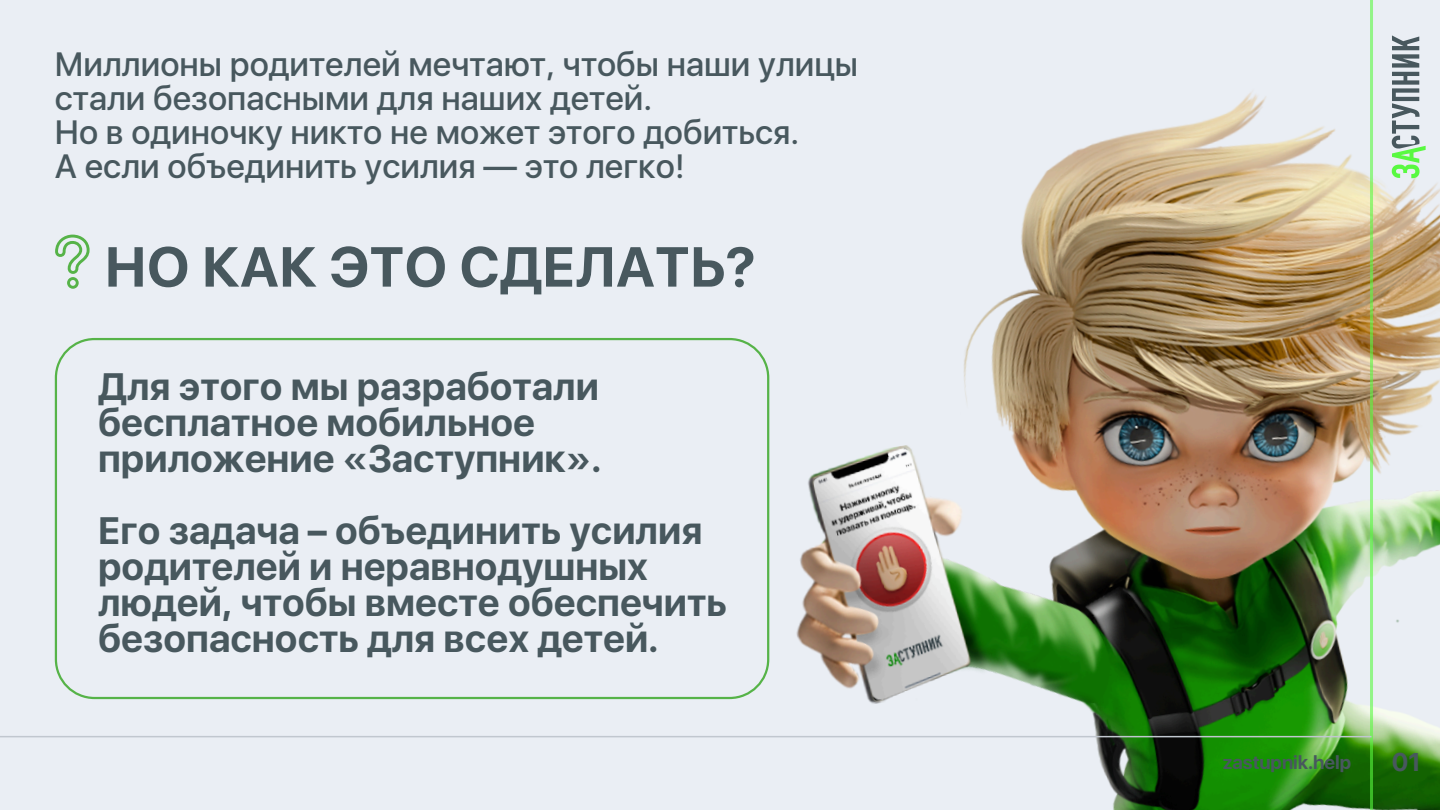
<style>
.page{position:relative;width:1440px;height:810px;background:#eaeef4}
.page>*{position:absolute;margin:0;border:0;box-sizing:border-box;transform-origin:0 0}
.t1{font:700 56px "SFUI Display";color:#48585e}
.t2{font:700 38px/36px "SFUI Display";color:#48585e}
.t3{font:500 33.5px/33.8px "SFUI Display";color:#48585e}
.t4{font:700 25.5px "SFUI Display";color:#48585e}
.t5{font:700 18.7px "SFUI Display";color:#48585e}
</style>
<div class="page">
<img style="left:709px;top:92px;width:731px;height:718px">
<hr style="left:1370px;top:0;width:3px;height:810px;background:#59f941">
<svg style="left:1392px;top:35px;width:34px;height:143px"></svg>
<hr style="left:0;top:736px;width:1372px;height:1px;background:#c1c7cf">
<svg style="left:55px;top:338px;width:714px;height:361px"></svg>
<svg style="left:55px;top:235px;width:35px;height:54px"></svg>
<p class="t3" style="left:55px;top:48px;width:805px">Миллионы родителей мечтают, чтобы наши улицы стали безопасными для наших детей.<br>Но в одиночку никто не может этого добиться.<br>А если объединить усилия — это легко!</p>
<p class="t1" style="left:105px;top:233px;width:652px">НО КАК ЭТО СДЕЛАТЬ?</p>
<p class="t2" style="left:98px;top:368px;width:505px">Для этого мы разработали бесплатное мобильное приложение «Заступник».</p>
<h3 class="t2" style="left:98px;top:512px;width:630px">Его задача – объединить усилия родителей и неравнодушных людей, чтобы вместе обеспечить безопасность для всех детей.</h3>
<p class="t5" style="left:1223px;top:751px;width:130px">zastupnik.help</p>
<p class="t4" style="left:1392px;top:747px;width:30px">01</p>
</div>
